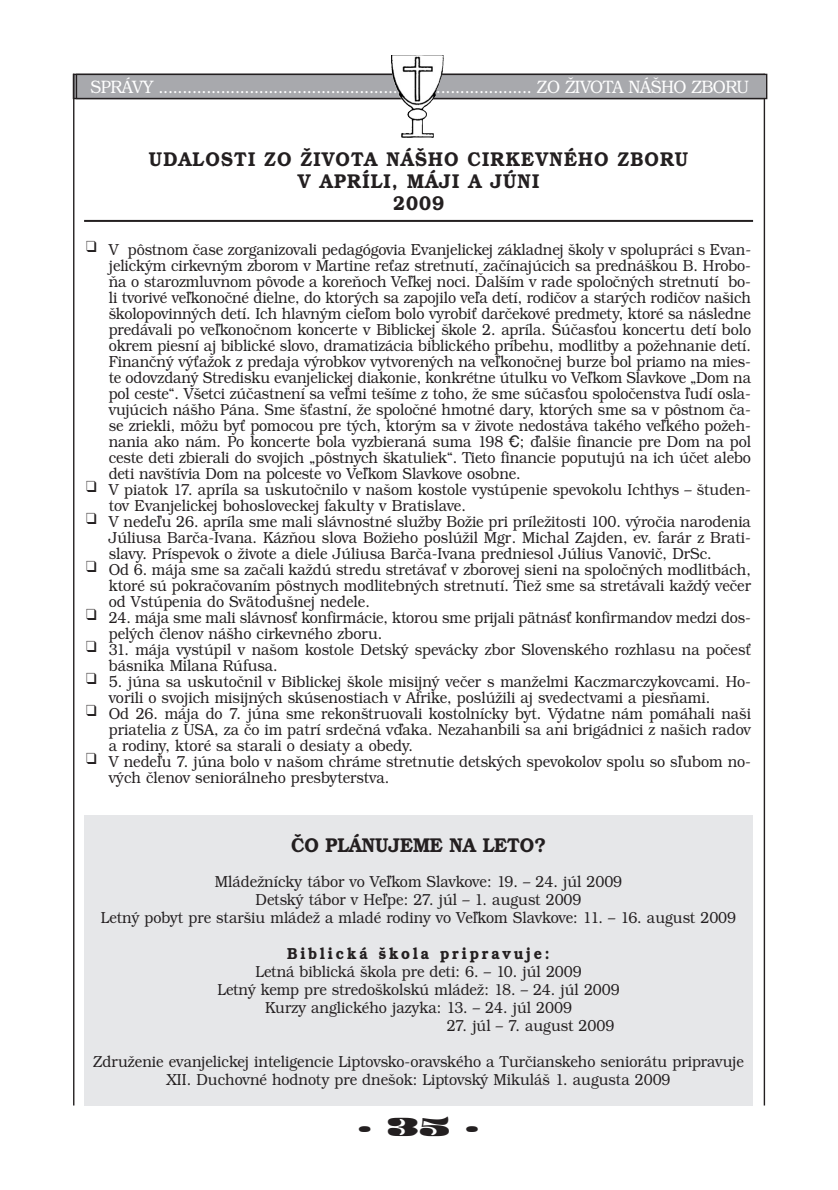
<style>
.page{position:relative;width:838px;height:1190px;background:#fff}
.page>*{position:absolute;margin:0;border:0;box-sizing:border-box;transform-origin:0 0}
.t1{font:24px "Madrone";color:#231f20}
.t2{font:20px/22px "Bookman Itc LCE Dem Bol";letter-spacing:.065em;color:#231f20;text-align:center;scale:.9 1}
.t3{font:20px "Bookman Itc LCE Dem Bol";color:#231f20;scale:.9 1}
.t4{font:300 18px "Bookman Itc LCE";letter-spacing:-.025em;color:#fff;scale:.9 1}
.t5{font:300 16px/16px "Bookman Itc LCE";color:#231f20;scale:.9 1}
.t6{font:16px "Bookman Itc LCE Dem Bol";letter-spacing:.2em;color:#231f20;scale:.9 1}
.t7{font:300 10.6px "Bookman Itc LCE";color:#231f20}
.s1{font-family:"Helvetica CE";font-weight:400}
</style>
<div class="page">
<hr style="left:73px;top:74px;width:1px;height:1032px;background:#231f20">
<hr style="left:764px;top:74px;width:1px;height:1032px;background:#231f20">
<div style="left:76px;top:74px;width:691px;height:25px;background:#a8a9ad"></div>
<div style="left:76px;top:74px;width:691px;height:25px;border:1px solid #231f20"></div>
<hr style="left:84px;top:220px;width:669px;height:2px;background:#231f20">
<div style="left:84px;top:815px;width:669px;height:291px;background:#e6e7e9"></div>
<img style="left:399px;top:55px;width:45px;height:83px">
<p class="t4" style="left:90px;top:80px;width:733px">SPRÁVY .............................................................................. ZO ŽIVOTA NÁŠHO ZBORU</p>
<p class="t2" style="left:149px;top:151px;width:601px">UDALOSTI ZO ŽIVOTA NÁŠHO CIRKEVNÉHO ZBORU<br>V APRÍLI, MÁJI A JÚNI<br>2009</p>
<p class="t5" style="left:109px;top:243px;width:715px;text-align:justify;text-indent:-23px">❑ V pôstnom čase zorganizovali pedagógovia Evanjelickej základnej školy v spolupráci s Evan&shy;jelickým cirkevným zborom v Martine reťaz stretnutí, začínajúcich sa prednáškou B. Hrobo&shy;ňa o starozmluvnom pôvode a koreňoch Veľkej noci. Ďalším v rade spoločných stretnutí bo&shy;li tvorivé veľkonočné dielne, do ktorých sa zapojilo veľa detí, rodičov a starých rodičov našich školopovinných detí. Ich hlavným cieľom bolo vyrobiť darčekové predmety, ktoré sa následne predávali po veľkonočnom koncerte v Biblickej škole 2. apríla. Súčasťou koncertu detí bolo okrem piesní aj biblické slovo, dramatizácia biblického príbehu, modlitby a požehnanie detí.<br>Finančný výťažok z predaja výrobkov vytvorených na veľkonočnej burze bol priamo na mies&shy;te odovzdaný Stredisku evanjelickej diakonie, konkrétne útulku vo Veľkom Slavkove „Dom na pol ceste“. Všetci zúčastnení sa veľmi tešíme z toho, že sme súčasťou spoločenstva ľudí osla&shy;vujúcich nášho Pána. Sme šťastní, že spoločné hmotné dary, ktorých sme sa v pôstnom ča&shy;se zriekli, môžu byť pomocou pre tých, ktorým sa v živote nedostáva takého veľkého požeh&shy;nania ako nám. Po koncerte bola vyzbieraná suma 198 <span class="s1">C</span>; ďalšie financie pre Dom na pol ceste deti zbierali do svojich „pôstnych škatuliek“. Tieto financie poputujú na ich účet alebo deti navštívia Dom na polceste vo Veľkom Slavkove osobne.</p>
<p class="t5" style="left:109px;top:483px;width:715px;text-indent:-23px">❑ V piatok 17. apríla sa uskutočnilo v našom kostole vystúpenie spevokolu Ichthys – študen&shy;tov Evanjelickej bohosloveckej fakulty v Bratislave.</p>
<p class="t5" style="left:109px;top:515px;width:715px;text-align:justify;text-indent:-23px">❑ V nedeľu 26. apríla sme mali slávnostné služby Božie pri príležitosti 100. výročia narodenia Júliusa Barča-Ivana. Kázňou slova Božieho poslúžil Mgr. Michal Zajden, ev. farár z Brati&shy;slavy. Príspevok o živote a diele Júliusa Barča-Ivana predniesol Július Vanovič, DrSc.</p>
<p class="t5" style="left:109px;top:563px;width:715px;text-align:justify;text-indent:-23px">❑ Od 6. mája sme sa začali každú stredu stretávať v zborovej sieni na spoločných modlitbách, ktoré sú pokračovaním pôstnych modlitebných stretnutí. Tiež sme sa stretávali každý večer od Vstúpenia do Svätodušnej nedele.</p>
<p class="t5" style="left:109px;top:611px;width:715px;text-indent:-23px">❑ 24. mája sme mali slávnosť konfirmácie, ktorou sme prijali pätnásť konfirmandov medzi dos&shy;pelých členov nášho cirkevného zboru.</p>
<p class="t5" style="left:109px;top:643px;width:715px;text-indent:-23px">❑ 31. mája vystúpil v našom kostole Detský spevácky zbor Slovenského rozhlasu na počesť básnika Milana Rúfusa.</p>
<p class="t5" style="left:109px;top:675px;width:715px;text-indent:-23px">❑ 5. júna sa uskutočnil v Biblickej škole misijný večer s manželmi Kaczmarczykovcami. Ho&shy;vorili o svojich misijných skúsenostiach v Afrike, poslúžili aj svedectvami a piesňami.</p>
<p class="t5" style="left:109px;top:707px;width:715px;text-align:justify;text-indent:-23px">❑ Od 26. mája do 7. júna sme rekonštruovali kostolnícky byt. Výdatne nám pomáhali naši priatelia z USA, za čo im patrí srdečná vďaka. Nezahanbili sa ani brigádnici z našich radov a rodiny, ktoré sa starali o desiaty a obedy.</p>
<p class="t5" style="left:109px;top:755px;width:715px;text-indent:-23px">❑ V nedeľu 7. júna bolo v našom chráme stretnutie detských spevokolov spolu so sľubom no&shy;vých členov seniorálneho presbyterstva.</p>
<p class="t7" style="left:508px;top:437px;width:8px">=</p>
<p class="t3" style="left:291px;top:837px;width:285px">ČO PLÁNUJEME NA LETO?</p>
<p class="t5" style="left:101px;top:874px;width:707px;line-height:18px;text-align:center">Mládežnícky tábor vo Veľkom Slavkove: 19. – 24. júl 2009<br>Detský tábor v Heľpe: 27. júl – 1. august 2009<br>Letný pobyt pre staršiu mládež a mladé rodiny vo Veľkom Slavkove: 11. – 16. august 2009</p>
<p class="t6" style="left:287px;top:947px;width:293px">Biblická škola pripravuje:</p>
<p class="t5" style="left:217px;top:964px;width:449px;line-height:18px;text-align:center">Letná biblická škola pre deti: 6. – 10. júl 2009<br>Letný kemp pre stredoškolskú mládež: 18. – 24. júl 2009<br>Kurzy anglického jazyka: 13. – 24. júl 2009</p>
<p class="t5" style="left:447px;top:1019px;width:188px">27. júl – 7. august 2009</p>
<p class="t5" style="left:93px;top:1054px;width:724px;line-height:18px;text-align:center">Združenie evanjelickej inteligencie Liptovsko-oravského a Turčianskeho seniorátu pripravuje<br>XII. Duchovné hodnoty pre dnešok: Liptovský Mikuláš 1. augusta 2009</p>
<h1 class="t1" style="left:358px;top:1116px;width:123px">.35.</h1>
</div>
